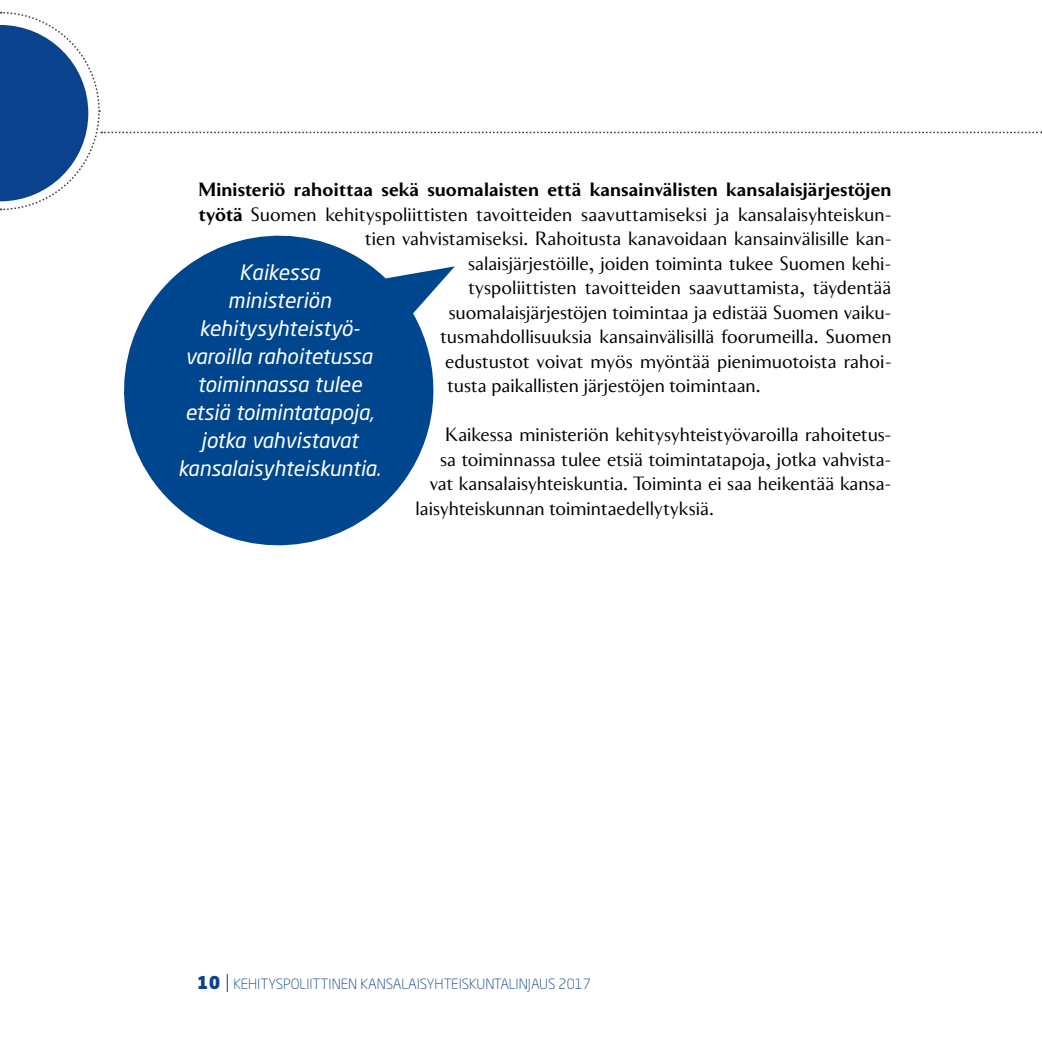
<style>
.page{position:relative;width:1042px;height:1042px;background:#fff}
.page>*{position:absolute;margin:0;border:0;box-sizing:border-box;transform-origin:0 0}
.t1{font:italic 21px/28px "Neo Sans Std";color:#fff;text-align:center}
.t2{font:19.25px "Clarice";color:#000}
.t3{font:700 19.25px "Clarice";letter-spacing:.005em;color:#000}
.t4{font:300 14px "Neo Sans Std";color:#0b428e}
.s1{font-weight:700}
.s2{font-weight:900;font-size:17.5px}
.s3{font-size:24.5px}
</style>
<div class="page">
<svg style="left:124px;top:235px;width:331px;height:311px;fill:#00468e"></svg>
<svg style="left:0;top:11px;width:1042px;height:200px"></svg>
<p class="t3" style="left:198px;top:178px;width:694px">Ministeriö rahoittaa sekä suomalaisten että kansainvälisten kansalaisjärjestöjen</p>
<p class="t2" style="left:198px;top:203px;width:695px"><span class="s1">työtä</span> Suomen kehityspoliittisten tavoitteiden saavuttamiseksi ja kansalaisyhteiskun-</p>
<p class="t2" style="left:365px;top:227px;width:528px">tien vahvistamiseksi. Rahoitusta kanavoidaan kansainvälisille kan-</p>
<p class="t2" style="left:468px;top:252px;width:425px">salaisjärjestöille, joiden toiminta tukee Suomen kehi-</p>
<p class="t2" style="left:468px;top:276px;width:425px">tyspoliittisten tavoitteiden saavuttamista, täydentää</p>
<p class="t2" style="left:449px;top:301px;width:444px">suomalaisjärjestöjen toimintaa ja edistää Suomen vaiku-</p>
<p class="t2" style="left:440px;top:325px;width:453px">tusmahdollisuuksia kansainvälisillä foorumeilla. Suomen</p>
<p class="t2" style="left:445px;top:350px;width:448px">edustustot voivat myös myöntää pienimuotoista rahoi-</p>
<p class="t2" style="left:447px;top:374px;width:315px">tusta paikallisten järjestöjen toimintaan.</p>
<p class="t2" style="left:445px;top:423px;width:448px">Kaikessa ministeriön kehitysyhteistyövaroilla rahoitetus-</p>
<p class="t2" style="left:440px;top:448px;width:453px">sa toiminnassa tulee etsiä toimintatapoja, jotka vahvista-</p>
<p class="t2" style="left:429px;top:472px;width:464px">vat kansalaisyhteiskuntia. Toiminta ei saa heikentää kansa-</p>
<p class="t2" style="left:415px;top:497px;width:300px">laisyhteiskunnan toimintaedellytyksiä.</p>
<p class="t1" style="left:178px;top:258px;width:204px">Kaikessa<br>ministeriön kehitysyhteistyö&shy;varoilla rahoitetussa toiminnassa tulee etsiä toimintatapoja, jotka vahvistavat kansalaisyhteiskuntia.</p>
<p class="t4" style="left:197px;top:975px;width:395px"><span class="s2">10</span> <span class="s3">I</span> KEHITYSPOLIITTINEN KANSALAISYHTEISKUNTALINJAUS 2017</p>
</div>
